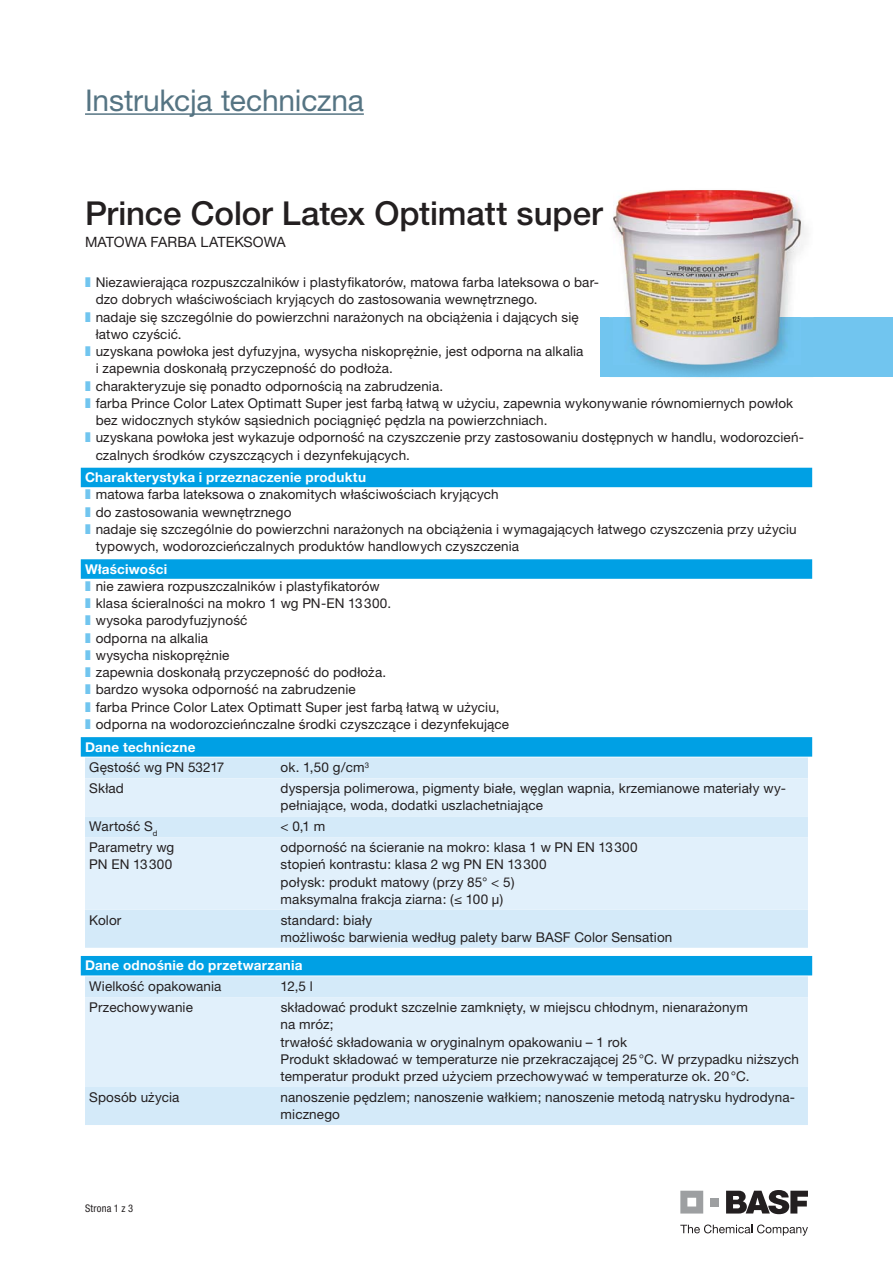
<style>
.page{position:relative;width:893px;height:1263px;background:#fff}
.page>*{position:absolute;margin:0;border:0;box-sizing:border-box;transform-origin:0 0}
.t1{font:500 33px "Helvetica Neue CE";color:#231f20}
.t2{font:30px "Helvetica Neue CE";letter-spacing:-.01em;color:#557483}
.t3{font:14.25px "Helvetica Neue CE";color:#231f20}
.t4{font:13.5px/17.2px "Helvetica Neue CE";letter-spacing:.01em;color:#231f20}
.t5{font:700 13.5px "Helvetica Neue CE";letter-spacing:.02em;color:#fff}
.t6{font:condensed 10.5px "Helvetica Neue LTCE";letter-spacing:.02em;color:#231f20}
.s1{font-family:"Arial Unicode MS";color:#71c5ef}
.s2{font-weight:700;color:#fff}
</style>
<div class="page">
<hr style="left:85px;top:113px;width:279px;height:2px;background:#557483">
<svg style="left:680px;top:1224px;width:128px;height:12px"></svg>
<svg style="left:726px;top:1190px;width:82px;height:24px"></svg>
<svg style="left:680px;top:1191px;width:23px;height:22px"></svg>
<div style="left:710px;top:1198px;width:9px;height:8px;background:#9d9fa1"></div>
<div style="left:601px;top:317px;width:292px;height:60px;background:#71c5ef"></div>
<div style="left:81px;top:468px;width:731px;height:19px;background:#00a0e4"></div>
<div style="left:81px;top:559px;width:731px;height:20px;background:#00a0e4"></div>
<div style="left:81px;top:737px;width:731px;height:20px;background:#00a0e4"></div>
<div style="left:81px;top:956px;width:731px;height:19px;background:#00a0e4"></div>
<div style="left:85px;top:757px;width:723px;height:191px;background:#d4eaf9"></div>
<svg style="left:85px;top:778px;width:723px;height:132px;background:#dfeffa"></svg>
<div style="left:85px;top:976px;width:723px;height:149px;background:#d4eaf9"></div>
<div style="left:85px;top:997px;width:723px;height:90px;background:#e1f0fb"></div>
<img style="left:613px;top:212px;width:194px;height:166px">
<img style="left:609px;top:317px;width:204px;height:60px">
<img style="left:614px;top:190px;width:186px;height:175px">
<h2 class="t2" style="left:85px;top:90px;width:280px">Instrukcja techniczna</h2>
<h1 class="t1" style="left:85px;top:193px;width:519px">Prince Color Latex Optimatt super</h1>
<p class="t3" style="left:85px;top:236px;width:202px">MATOWA FARBA LATEKSOWA</p>
<p class="t4" style="left:85px;top:275px;width:515px"><span class="s1">❚</span> Niezawierająca rozpuszczalników i plastyfikatorów, matowa farba lateksowa o bar-</p>
<p class="t4" style="left:96px;top:292px;width:444px">dzo dobrych właściwościach kryjących do zastosowania wewnętrznego.</p>
<p class="t4" style="left:85px;top:310px;width:495px"><span class="s1">❚</span> nadaje się szczególnie do powierzchni narażonych na obciążenia i dających się</p>
<p class="t4" style="left:96px;top:327px;width:88px">łatwo czyścić.</p>
<p class="t4" style="left:85px;top:344px;width:500px"><span class="s1">❚</span> uzyskana powłoka jest dyfuzyjna, wysycha niskoprężnie, jest odporna na alkalia</p>
<p class="t4" style="left:96px;top:361px;width:299px">i zapewnia doskonałą przyczepność do podłoża.</p>
<p class="t4" style="left:85px;top:379px;width:360px"><span class="s1">❚</span> charakteryzuje się ponadto odpornością na zabrudzenia.</p>
<p class="t4" style="left:85px;top:396px;width:710px"><span class="s1">❚</span> farba Prince Color Latex Optimatt Super jest farbą łatwą w użyciu, zapewnia wykonywanie równomiernych powłok</p>
<p class="t4" style="left:96px;top:413px;width:453px">bez widocznych styków sąsiednich pociągnięć pędzla na powierzchniach.</p>
<p class="t4" style="left:85px;top:430px;width:720px"><span class="s1">❚</span> uzyskana powłoka jest wykazuje odporność na czyszczenie przy zastosowaniu dostępnych w handlu, wodorozcień-</p>
<p class="t4" style="left:96px;top:448px;width:316px">czalnych środków czyszczących i dezynfekujących.</p>
<p class="t5" style="left:85px;top:472px;width:282px">Charakterystyka i przeznaczenie produktu</p>
<p class="t4" style="left:85px;top:488px;width:415px"><span class="s1">❚</span> matowa farba lateksowa o znakomitych właściwościach kryjących</p>
<p class="t4" style="left:85px;top:505px;width:208px"><span class="s1">❚</span> do zastosowania wewnętrznego</p>
<p class="t4" style="left:85px;top:522px;width:713px"><span class="s1">❚</span> nadaje się szczególnie do powierzchni narażonych na obciążenia i wymagających łatwego czyszczenia przy użyciu</p>
<p class="t4" style="left:96px;top:539px;width:425px">typowych, wodorozcieńczalnych produktów handlowych czyszczenia</p>
<p class="t4" style="left:85px;top:562px;width:426px"><span class="s2">Właściwości<br></span><span class="s1">❚</span> nie zawiera rozpuszczalników i plastyfikatorów<br><span class="s1">❚</span> klasa ścieralności na mokro 1 wg PN-EN 13 300.<br><span class="s1">❚</span> wysoka parodyfuzjyność<br><span class="s1">❚</span> odporna na alkalia<br><span class="s1">❚</span> wysycha niskoprężnie<br><span class="s1">❚</span> zapewnia doskonałą przyczepność do podłoża.<br><span class="s1">❚</span> bardzo wysoka odporność na zabrudzenie<br><span class="s1">❚</span> farba Prince Color Latex Optimatt Super jest farbą łatwą w użyciu,<br><span class="s1">❚</span> odporna na wodorozcieńnczalne środki czyszczące i dezynfekujące</p>
<p class="t5" style="left:85px;top:742px;width:112px">Dane techniczne</p>
<p class="t4" style="left:89px;top:761px;width:137px">Gęstość wg PN 53217</p>
<p class="t4" style="left:281px;top:761px;width:90px">ok. 1,50 g/cm<sup>3</sup></p>
<p class="t4" style="left:89px;top:781px;width:36px">Skład</p>
<p class="t4" style="left:281px;top:781px;width:507px">dyspersja polimerowa, pigmenty białe, węglan wapnia, krzemianowe materiały wy&shy;pełniające, woda, dodatki uszlachetniające</p>
<p class="t4" style="left:89px;top:819px;width:70px">Wartość S<sub>d</sub></p>
<p class="t4" style="left:281px;top:819px;width:46px">&lt; 0,1 m</p>
<p class="t4" style="left:89px;top:840px;width:86px">Parametry wg<br>PN EN 13 300</p>
<p class="t4" style="left:281px;top:840px;width:359px">odporność na ścieranie na mokro: klasa 1 w PN EN 13 300 stopień kontrastu: klasa 2 wg PN EN 13 300<br>połysk: produkt matowy (przy 85° &lt; 5)<br>maksymalna frakcja ziarna: (≤ 100 μ)</p>
<p class="t4" style="left:89px;top:913px;width:34px">Kolor</p>
<p class="t4" style="left:281px;top:913px;width:393px">standard: biały<br>możliwośc barwienia według palety barw BASF Color Sensation</p>
<p class="t5" style="left:85px;top:961px;width:219px">Dane odnośnie do przetwarzania</p>
<p class="t4" style="left:89px;top:979px;width:134px">Wielkość opakowania</p>
<p class="t4" style="left:281px;top:979px;width:34px">12,5 l</p>
<p class="t4" style="left:89px;top:1000px;width:105px">Przechowywanie</p>
<p class="t4" style="left:281px;top:1000px;width:520px">składować produkt szczelnie zamknięty, w miejscu chłodnym, nienarażonym<br>na mróz;<br>trwałość składowania w oryginalnym opakowaniu – 1 rok<br>Produkt składować w temperaturze nie przekraczającej 25 °C. W przypadku niższych temperatur produkt przed użyciem przechowywać w temperaturze ok. 20 °C.</p>
<p class="t4" style="left:89px;top:1090px;width:92px">Sposób użycia</p>
<p class="t4" style="left:281px;top:1090px;width:516px">nanoszenie pędzlem; nanoszenie wałkiem; nanoszenie metodą natrysku hydrodyna&shy;micznego</p>
<p class="t6" style="left:85px;top:1202px;width:50px">Strona 1 z 3</p>
</div>
